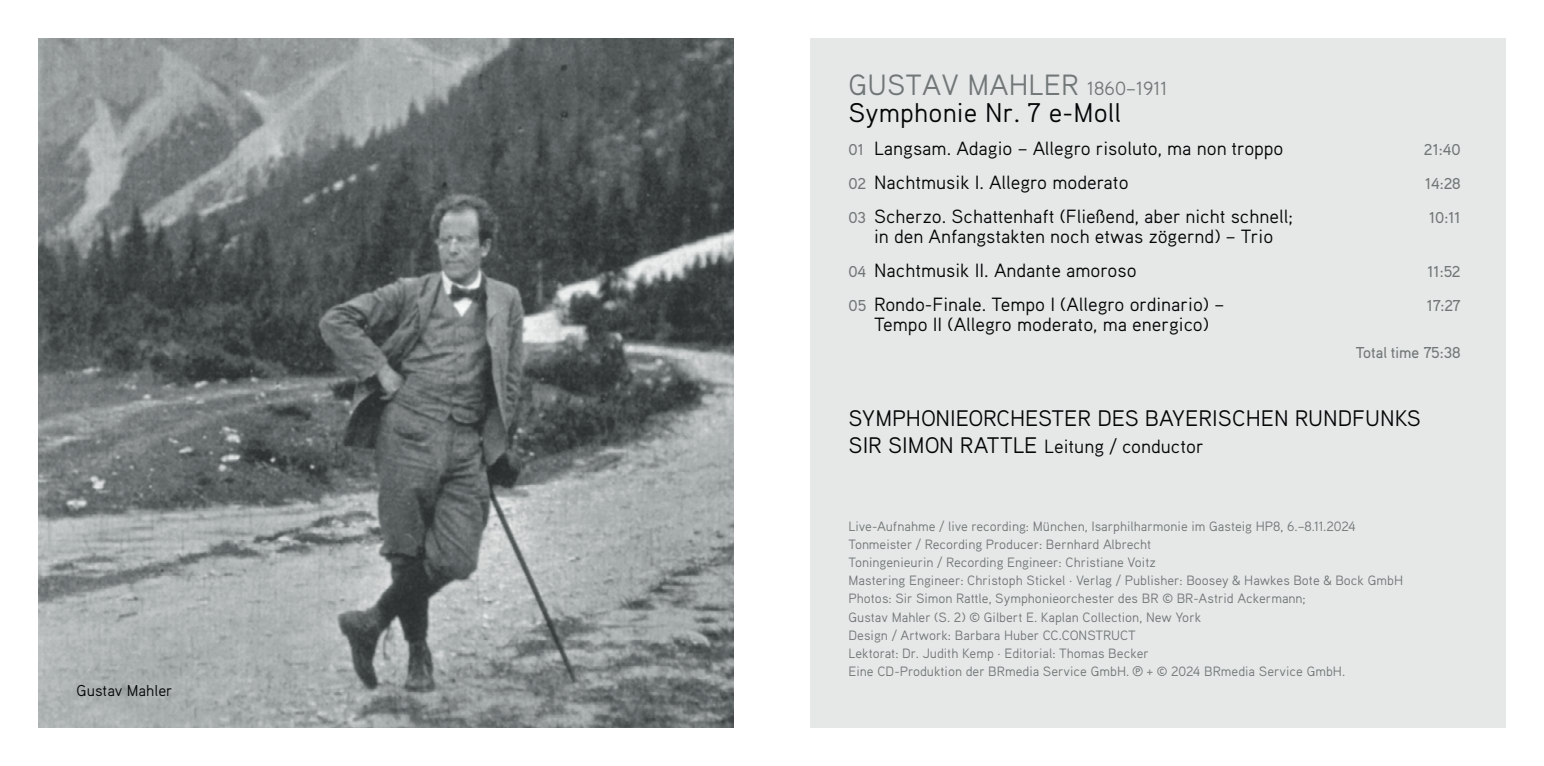
<style>
.page{position:relative;width:1544px;height:766px;background:#fff}
.page>*{position:absolute;margin:0;border:0;box-sizing:border-box;transform-origin:0 0}
.t1{font:29.25px "Aaux Pro";letter-spacing:.005em;color:#717677}
.t2{font:27px "Aaux Pro";letter-spacing:.005em;color:#040506}
.t3{font:22.5px "Aaux Pro";color:#040506}
.t4{font:19.12px/33.8px "Aaux Pro";color:#040506}
.t5{font:500 15.75px "Aaux Pro";color:#717677}
.t6{font:15.75px "Aaux Pro";color:#040506}
.t7{font:13.5px/18px "Aaux Pro";color:#717677}
.s1{font-size:19.12px}
.s2{font-weight:500;font-size:15.75px;color:#717677}
.s3{font-size:22.5px}
.s4{font-family:"Arial"}
</style>
<div class="page">
<div style="left:810px;top:38px;width:695px;height:689px;background:#e5e8e7"></div>
<img style="left:38px;top:38px;width:695px;height:689px">
<p class="t6" style="left:77px;top:680px;width:97px">Gustav Mahler</p>
<h1 class="t1" style="left:848px;top:66px;width:320px">GUSTAV MAHLER <span class="s1">1860–1911</span></h1>
<h2 class="t2" style="left:848px;top:95px;width:274px">Symphonie Nr. 7 e-Moll</h2>
<h3 class="t4" style="left:848px;top:131px;width:436px"><span class="s2">01</span> Langsam. Adagio – Allegro risoluto, ma non troppo</h3>
<p class="t5" style="left:1423px;top:140px;width:38px">21:40</p>
<h3 class="t4" style="left:848px;top:165px;width:281px"><span class="s2">02</span> Nachtmusik I. Allegro moderato</h3>
<p class="t5" style="left:1425px;top:174px;width:37px">14:28</p>
<h3 class="t4" style="left:848px;top:199px;width:446px"><span class="s2">03</span> Scherzo. Schattenhaft (Fließend, aber nicht schnell;</h3>
<p class="t5" style="left:1429px;top:207px;width:33px">10:11</p>
<h3 class="t4" style="left:848px;top:219px;width:426px;text-indent:26px">in den Anfangstakten noch etwas zögernd) – Trio<br><span class="s2">04</span> Nachtmusik II. Andante amoroso</h3>
<p class="t5" style="left:1427px;top:261px;width:35px">11:52</p>
<h3 class="t4" style="left:848px;top:286px;width:377px"><span class="s2">05</span> Rondo-Finale. Tempo I (Allegro ordinario) –</h3>
<p class="t5" style="left:1426px;top:295px;width:35px">17:27</p>
<h3 class="t4" style="left:874px;top:307px;width:336px">Tempo II (Allegro moderato, ma energico)</h3>
<p class="t5" style="left:1355px;top:342px;width:106px">Total time 75:38</p>
<h3 class="t3" style="left:848px;top:403px;width:574px">SYMPHONIEORCHESTER DES BAYERISCHEN RUNDFUNKS</h3>
<h3 class="t4" style="left:848px;top:428px;width:357px"><span class="s3">SIR SIMON RATTLE</span> Leitung / conductor</h3>
<p class="t7" style="left:848px;top:517px;width:556px">Live-Aufnahme / live recording: München, Isarphilharmonie im Gasteig HP8, 6.–8.11.2024<br>Tonmeister / Recording Producer: Bernhard Albrecht<br>Toningenieurin / Recording Engineer: Christiane Voitz<br>Mastering Engineer: Christoph Stickel · Verlag / Publisher: Boosey &amp; Hawkes Bote &amp; Bock GmbH Photos: Sir Simon Rattle, Symphonieorchester des BR © BR-Astrid Ackermann;<br>Gustav Mahler (S. 2) © Gilbert E. Kaplan Collection, New York<br>Design / Artwork: Barbara Huber CC.CONSTRUCT<br>Lektorat: Dr. Judith Kemp · Editorial: Thomas Becker<br>Eine CD-Produktion der BRmedia Service GmbH. <span class="s4">℗</span> + © 2024 BRmedia Service GmbH.</p>
</div>
